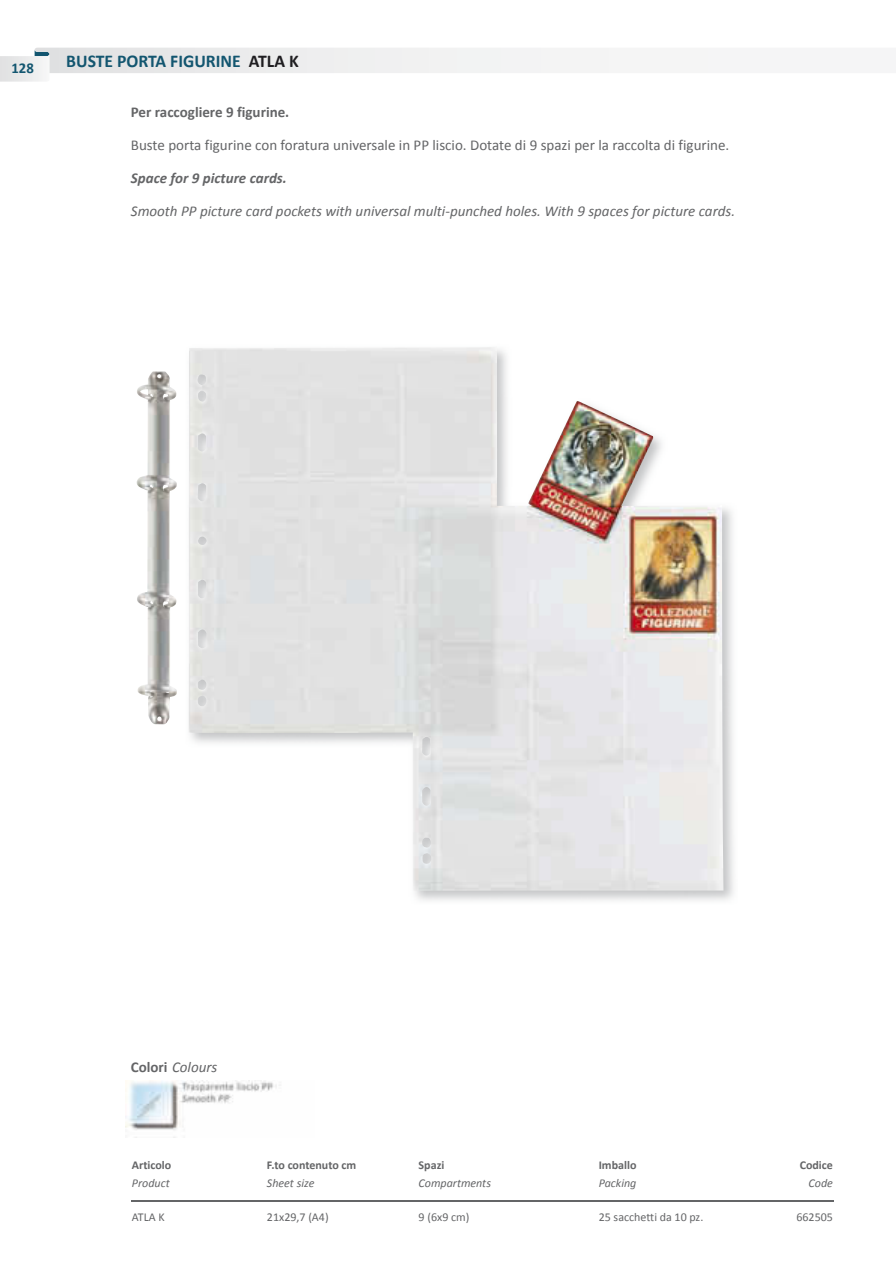
<style>
.page{position:relative;width:896px;height:1266px;background:#fff}
.page>*{position:absolute;margin:0;border:0;box-sizing:border-box;transform-origin:0 0}
.t1{font:700 18px "Calibri";color:#135670}
.t2{font:italic 15px "Calibri";color:#646567}
.t3{font:15px "Calibri";color:#646567}
.t4{font:700 15px "Calibri";color:#646567}
.t5{font:italic 700 15px "Calibri";color:#646567}
.t6{font:700 15px "Calibri";color:#135670}
.t7{font:12px "Calibri";color:#646567}
.t8{font:700 12px "Calibri";color:#646567}
.t9{font:italic 12px "Calibri";color:#646567}
.s1{color:#1f1e21}
.s2{font-weight:700;font-style:normal}
</style>
<div class="page">
<svg style="left:0;top:48px;width:609px;height:34px"></svg>
<img style="left:126px;top:1080px;width:154px;height:50px">
<hr style="left:132px;top:1200px;width:701px;height:1px;background:#646567">
<img style="left:189px;top:346px;width:534px;height:544px">
<img style="left:137px;top:371px;width:40px;height:353px">
<p class="t6" style="left:11px;top:59px;width:24px">128</p>
<p class="t1" style="left:66px;top:49px;width:234px">BUSTE PORTA FIGURINE <span class="s1">ATLA K</span></p>
<p class="t4" style="left:131px;top:103px;width:160px">Per raccogliere 9 figurine.</p>
<p class="t3" style="left:131px;top:136px;width:600px">Buste porta figurine con foratura universale in PP liscio. Dotate di 9 spazi per la raccolta di figurine.</p>
<p class="t5" style="left:131px;top:169px;width:157px">Space for 9 picture cards.</p>
<p class="t2" style="left:131px;top:202px;width:605px">Smooth PP picture card pockets with universal multi-punched holes. With 9 spaces for picture cards.</p>
<p class="t2" style="left:131px;top:1057px;width:88px"><span class="s2">Colori</span> Colours</p>
<p class="t8" style="left:132px;top:1156px;width:41px">Articolo</p>
<p class="t8" style="left:267px;top:1156px;width:91px">F.to contenuto cm</p>
<p class="t8" style="left:418px;top:1156px;width:27px">Spazi</p>
<p class="t8" style="left:598px;top:1156px;width:39px">Imballo</p>
<p class="t8" style="left:799px;top:1156px;width:35px">Codice</p>
<p class="t9" style="left:132px;top:1174px;width:39px">Product</p>
<p class="t9" style="left:267px;top:1174px;width:49px">Sheet size</p>
<p class="t9" style="left:418px;top:1174px;width:74px">Compartments</p>
<p class="t9" style="left:598px;top:1174px;width:39px">Packing</p>
<p class="t9" style="left:808px;top:1174px;width:26px">Code</p>
<p class="t7" style="left:132px;top:1209px;width:34px">ATLA K</p>
<p class="t7" style="left:267px;top:1209px;width:63px">21x29,7 (A4)</p>
<p class="t7" style="left:418px;top:1209px;width:52px">9 (6x9 cm)</p>
<p class="t7" style="left:598px;top:1209px;width:106px">25 sacchetti da 10 pz.</p>
<p class="t7" style="left:796px;top:1209px;width:38px">662505</p>
</div>
